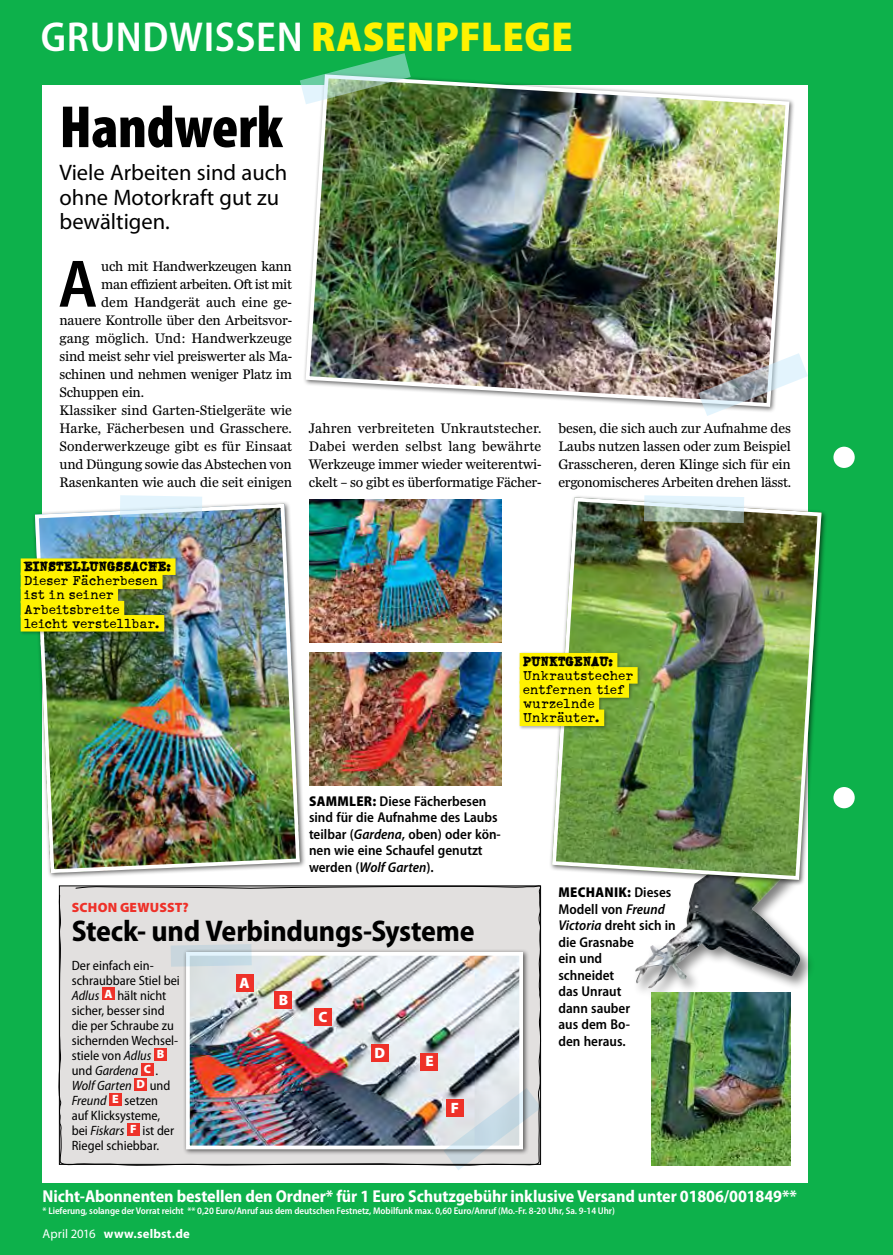
<style>
.page{position:relative;width:893px;height:1255px;background:#fff}
.page>*{position:absolute;margin:0;border:0;box-sizing:border-box;transform-origin:0 0}
.t1{font:600 semi-condensed 67.8px "Myriad Pro";color:#000}
.t2{font:900 condensed 60px "Myriad Pro";letter-spacing:-.005em;color:#000}
.t3{font:600 semi-condensed 42px "Myriad Pro";letter-spacing:.015em;color:#fff}
.t4{font:700 semi-condensed 30px "Myriad Pro";letter-spacing:-.01em;color:#000}
.t5{font:22.5px/24.8px "Myriad Pro";color:#000}
.t6{font:700 semi-condensed 17.25px "Myriad Pro";letter-spacing:-.005em;color:#fff}
.t7{font:15px/14.1px "Schmutz Pro Cleaned";letter-spacing:.02em;color:#000}
.t8{font:15px "Schmutz Pro Clogged";letter-spacing:.01em;color:#000}
.t9{font:900 15px "Myriad Pro";color:#fff}
.t10{font:14.25px/18px "Miller Daily";letter-spacing:-.015em;color:#000;text-align:justify}
.t11{font:600 semi-condensed 14.25px/16.5px "Myriad Pro";color:#000}
.t12{font:14.25px "Miller Daily";letter-spacing:.005em;color:#000}
.t13{font:semi-condensed 13.5px/15px "Myriad Pro";color:#000}
.t14{font:900 13.5px "Myriad Pro";letter-spacing:.015em;color:#ee3129}
.t15{font:700 12.75px "Myriad Pro";letter-spacing:.01em;color:#fff}
.t16{font:600 semi-condensed 9.75px "Myriad Pro";letter-spacing:-.005em;color:#fff}
.s1{font-weight:900;color:#fff200}
.s2{font-weight:900}
.s3{font-style:italic}
.s4{font-weight:400}
</style>
<div class="page">
<div style="left:0;top:0;width:893px;height:1254px;background:#0db14b"></div>
<div style="left:43px;top:85px;width:765px;height:1097px;background:#fff"></div>
<div style="left:633px;top:864px;width:182px;height:139px;background:#000;opacity:.5"></div>
<div style="left:58px;top:885px;width:484px;height:280px;background:#e2e0df"></div>
<div style="left:183px;top:948px;width:346px;height:207px;background:#000;opacity:.6"></div>
<img style="left:191px;top:956px;width:327px;height:188px">
<div style="left:186px;top:951px;width:337px;height:198px;border:4px solid #fff"></div>
<div style="left:303px;top:71px;width:492px;height:342px;background:#fff"></div>
<img style="left:304px;top:72px;width:487px;height:336px">
<div style="left:32px;top:501px;width:274px;height:378px;background:#000;opacity:.6"></div>
<img style="left:33px;top:502px;width:269px;height:373px">
<div style="left:549px;top:494px;width:278px;height:392px;background:#000;opacity:.6"></div>
<img style="left:550px;top:495px;width:273px;height:386px">
<img style="left:652px;top:992px;width:139px;height:172px">
<img style="left:309px;top:500px;width:193px;height:142px">
<img style="left:309px;top:652px;width:193px;height:133px">
<div style="left:102px;top:987px;width:13px;height:13px;background:#ee3129"></div>
<div style="left:154px;top:1047px;width:13px;height:13px;background:#ee3129"></div>
<div style="left:141px;top:1062px;width:13px;height:13px;background:#ee3129"></div>
<div style="left:134px;top:1077px;width:13px;height:13px;background:#ee3129"></div>
<div style="left:109px;top:1092px;width:13px;height:13px;background:#ee3129"></div>
<div style="left:127px;top:1122px;width:13px;height:13px;background:#ee3129"></div>
<div style="left:833px;top:446px;width:22px;height:22px;background:#fff;border-radius:50%"></div>
<div style="left:833px;top:787px;width:22px;height:21px;background:#fff;border-radius:50%"></div>
<div style="left:236px;top:974px;width:17px;height:17px;background:#ee3129"></div>
<div style="left:275px;top:991px;width:17px;height:17px;background:#ee3129"></div>
<div style="left:315px;top:1008px;width:17px;height:17px;background:#ee3129"></div>
<div style="left:371px;top:1044px;width:17px;height:17px;background:#ee3129"></div>
<div style="left:421px;top:1053px;width:17px;height:17px;background:#ee3129"></div>
<div style="left:518px;top:651px;width:124px;height:79px;background:#000;opacity:.3"></div>
<div style="left:520px;top:653px;width:97px;height:16px;background:#fff200"></div>
<div style="left:520px;top:667px;width:118px;height:16px;background:#fff200"></div>
<div style="left:520px;top:681px;width:109px;height:16px;background:#fff200"></div>
<div style="left:520px;top:695px;width:79px;height:17px;background:#fff200"></div>
<div style="left:520px;top:709px;width:84px;height:17px;background:#fff200"></div>
<div style="left:19px;top:557px;width:161px;height:78px;background:#000;opacity:.3"></div>
<div style="left:21px;top:558px;width:155px;height:17px;background:#fff200"></div>
<div style="left:21px;top:572px;width:142px;height:17px;background:#fff200"></div>
<div style="left:21px;top:586px;width:97px;height:17px;background:#fff200"></div>
<div style="left:21px;top:601px;width:103px;height:16px;background:#fff200"></div>
<div style="left:21px;top:615px;width:143px;height:16px;background:#fff200"></div>
<svg style="left:644px;top:495px;width:100px;height:28px;background:#bacbc5"></svg>
<svg style="left:120px;top:495px;width:82px;height:23px;background:#cee3ef"></svg>
<svg style="left:171px;top:944px;width:81px;height:22px;background:#c9d9e1"></svg>
<svg style="left:443px;top:1087px;width:98px;height:83px;background:#cdccd0"></svg>
<img style="left:698px;top:353px;width:110px;height:63px">
<img style="left:300px;top:53px;width:111px;height:51px">
<h3 class="t3" style="left:41px;top:13px;width:529px">Grundwissen <span class="s1">RASENPFLEGE</span></h3>
<h2 class="t2" style="left:60px;top:94px;width:225px">Handwerk</h2>
<h3 class="t5" style="left:60px;top:160px;width:229px">Viele Arbeiten sind auch ohne Motorkraft gut zu bewältigen.</h3>
<h1 class="t1" style="left:58px;top:246px;width:41px">A</h1>
<p class="t10" style="left:101px;top:257px;width:192px">uch mit Handwerkzeugen kann</p>
<p class="t10" style="left:101px;top:275px;width:192px">man effizient arbeiten. Oft ist mit</p>
<p class="t10" style="left:101px;top:293px;width:192px">dem Handgerät auch eine ge-</p>
<p class="t10" style="left:60px;top:311px;width:234px">nauere Kontrolle über den Arbeitsvor-</p>
<p class="t12" style="left:60px;top:330px;width:234px">gang möglich. Und: Handwerkzeuge</p>
<p class="t10" style="left:60px;top:347px;width:234px">sind meist sehr viel preiswerter als Ma-</p>
<p class="t10" style="left:60px;top:365px;width:234px">schinen und nehmen weniger Platz im</p>
<p class="t10" style="left:60px;top:383px;width:86px">Schuppen ein.</p>
<p class="t10" style="left:60px;top:401px;width:234px">Klassiker sind Garten-Stielgeräte wie</p>
<p class="t12" style="left:60px;top:420px;width:234px">Harke, Fächerbesen und Grasschere.</p>
<p class="t12" style="left:60px;top:438px;width:234px">Sonderwerkzeuge gibt es für Einsaat</p>
<p class="t10" style="left:60px;top:455px;width:234px">und Düngung sowie das Abstechen von</p>
<p class="t10" style="left:60px;top:473px;width:234px">Rasenkanten wie auch die seit einigen</p>
<p class="t10" style="left:309px;top:419px;width:234px">Jahren verbreiteten Unkrautstecher.<br>Dabei werden selbst lang bewährte Werkzeuge immer wieder weiterentwi&shy;ckelt – so gibt es überformatige Fächer-</p>
<p class="t10" style="left:558px;top:419px;width:234px">besen, die sich auch zur Aufnahme des Laubs nutzen lassen oder zum Beispiel Grasscheren, deren Klinge sich für ein ergonomischeres Arbeiten drehen lässt.</p>
<p class="t8" style="left:24px;top:557px;width:148px">EINSTELLUNGSSACHE:</p>
<p class="t7" style="left:24px;top:574px;width:137px">Dieser Fächerbesen ist in seiner<br>Arbeitsbreite leicht verstellbar.</p>
<p class="t8" style="left:523px;top:652px;width:91px">PUNKTGENAU:</p>
<p class="t7" style="left:523px;top:668px;width:112px">Unkrautstecher entfernen tief wurzelnde<br>Unkräuter.</p>
<p class="t11" style="left:309px;top:792px;width:193px"><span class="s2">SAMM LER:</span> Diese Fächerbesen sind für die Aufnahme des Laubs teilbar (<span class="s3">Gardena</span>, oben) oder kön&shy;nen wie eine Schaufel genutzt werden (<span class="s3">Wolf Garten</span>).</p>
<p class="t14" style="left:72px;top:899px;width:118px">SCHON GEWUSST?</p>
<h3 class="t4" style="left:72px;top:914px;width:404px">Steck- und Verbindungs-Systeme</h3>
<p class="t13" style="left:72px;top:958px;width:110px">Der einfach ein&shy;schraubbare Stiel bei<br><span class="s3">Adlus</span> <sup>A</sup> hält nicht sicher, besser sind die per Schraube zu sichernden Wechsel&shy;stiele von <span class="s3">Adlus</span> <sup>B </sup>und <span class="s3">Gardena</span> <sup>C</sup> .<br><span class="s3">Wolf Garten</span> <sup>D</sup> und<br><span class="s3">Freund</span> <sup>E</sup> setzen<br>auf Klicksysteme,<br>bei <span class="s3">Fiskars</span> <sup>F</sup> ist der<br>Riegel schiebbar.</p>
<p class="t9" style="left:239px;top:974px;width:12px">A</p>
<p class="t9" style="left:279px;top:991px;width:11px">B</p>
<p class="t9" style="left:319px;top:1008px;width:11px">C</p>
<p class="t9" style="left:374px;top:1044px;width:12px">D</p>
<p class="t9" style="left:425px;top:1052px;width:10px">E</p>
<p class="t9" style="left:451px;top:1099px;width:10px">F</p>
<p class="t11" style="left:558px;top:884px;width:119px"><span class="s2">MECHANIK:</span> Dieses<br>Modell von <span class="s3">Freund<br>Victoria</span> dreht sich in die Grasnabe<br>ein und<br>schneidet<br>das Unraut<br>dann sauber<br>aus dem Bo-<br>den heraus.</p>
<p class="t6" style="left:43px;top:1186px;width:756px">Nicht-Abonnenten bestellen den Ordner* für 1 Euro Schutzgebühr inklusive Versand unter 01806/001849**</p>
<p class="t16" style="left:43px;top:1205px;width:574px">* Lieferung, solange der Vorrat reicht ** 0,20 Euro/Anruf aus dem deutschen Festnetz, Mobilfunk max. 0,60 Euro/Anruf (Mo.-Fr. 8-20 Uhr, Sa. 9-14 Uhr)</p>
<p class="t15" style="left:43px;top:1226px;width:149px"><span class="s4">April 2016</span> www.selbst.de</p>
</div>
